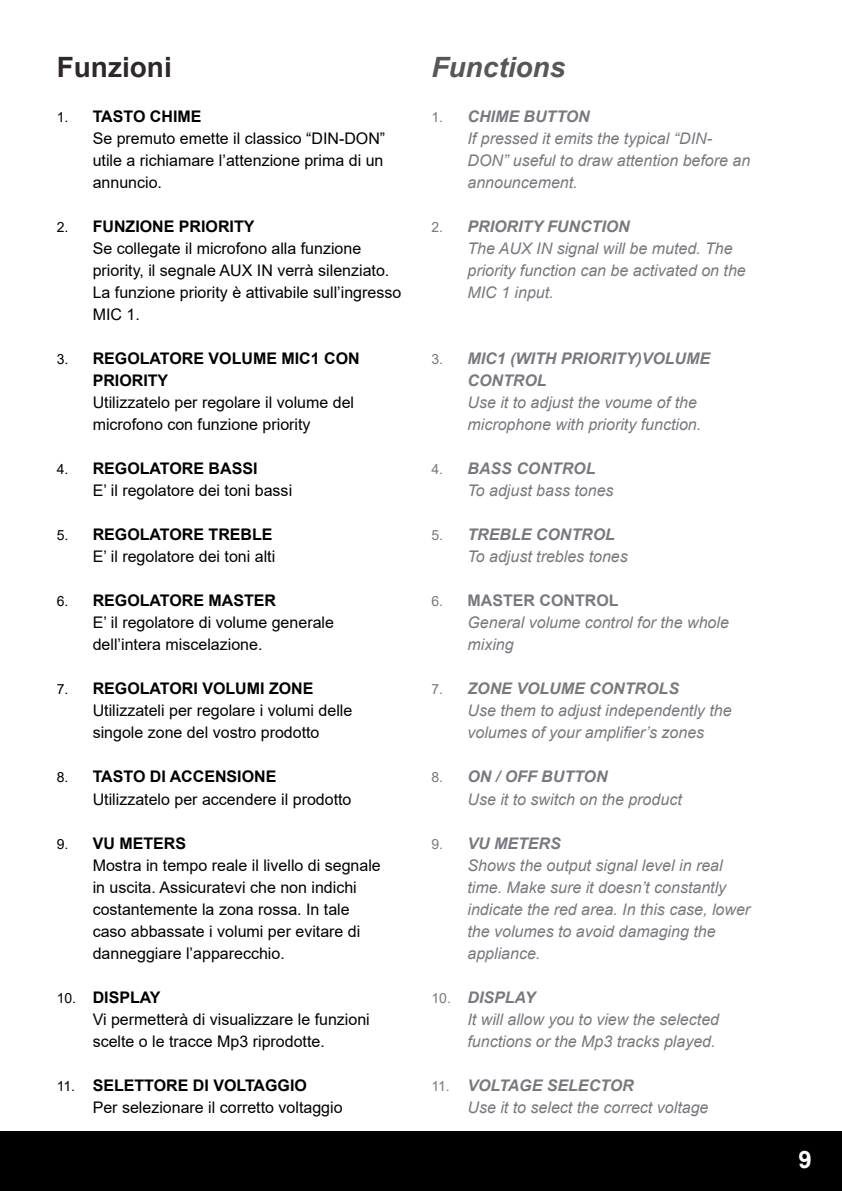
<style>
.page{position:relative;width:842px;height:1191px;background:#fff}
.page>*{position:absolute;margin:0;border:0;box-sizing:border-box;transform-origin:0 0}
.t1{font:italic 700 28px "Arial";color:#575756}
.t2{font:700 28px "Arial";color:#2e272c}
.t3{font:700 24px "Arial";color:#fff}
.t4{font:16px/22px "Arial";color:#000}
.t5{font:italic 16px/22px "Arial";color:#78787f}
.t6{font:700 16px/22px "Arial";color:#000}
.t7{font:italic 700 16px/22px "Arial";color:#78787f}
.s1{font-size:14px}
.s2{font-weight:700}
.s3{font-weight:400;font-size:14px}
.s4{font-style:normal;font-size:14px}
.s5{font-weight:400;font-style:normal;font-size:14px}
.s6{font-weight:700;font-style:normal}
</style>
<div class="page">
<div style="left:0;top:1131px;width:842px;height:60px;background:#000"></div>
<h1 class="t2" style="left:57px;top:48px;width:117px">Funzioni</h1>
<h1 class="t1" style="left:431px;top:49px;width:135px">Functions</h1>
<p class="t4" style="left:93px;top:105px;width:294px;text-indent:-36px"><span class="s1">1.</span> <span class="s2">TASTO CHIME<br></span>Se premuto emette il classico “DIN-DON” utile a richiamare l’attenzione prima di un annuncio.</p>
<p class="t4" style="left:93px;top:215px;width:310px;text-indent:-36px"><span class="s1">2.</span> <span class="s2">FUNZIONE PRIORITY<br></span>Se collegate il microfono alla funzione priority, il segnale AUX IN verrà silenziato.<br>La funzione priority è attivabile sull’ingresso<br>MIC 1.</p>
<p class="t6" style="left:93px;top:348px;width:268px;text-indent:-36px"><span class="s3">3.</span> REGOLATORE VOLUME MIC1 CON<br>PRIORITY</p>
<p class="t4" style="left:93px;top:391px;width:263px">Utilizzatelo per regolare il volume del microfono con funzione priority</p>
<p class="t4" style="left:93px;top:457px;width:201px;text-indent:-36px"><span class="s1">4.</span> <span class="s2">REGOLATORE BASSI<br></span>E’ il regolatore dei toni bassi</p>
<p class="t4" style="left:57px;top:523px;width:220px;text-align:right"><span class="s1">5.</span> <span class="s2">REGOLATORE TREBLE<br></span>E’ il regolatore dei toni alti</p>
<p class="t4" style="left:93px;top:589px;width:243px;text-indent:-36px"><span class="s1">6.</span> <span class="s2">REGOLATORE MASTER<br></span>E’ il regolatore di volume generale dell’intera miscelazione.</p>
<p class="t4" style="left:93px;top:677px;width:261px;text-indent:-36px"><span class="s1">7.</span> <span class="s2">REGOLATORI VOLUMI ZONE<br></span>Utilizzateli per regolare i volumi delle singole zone del vostro prodotto</p>
<p class="t4" style="left:93px;top:765px;width:260px;text-indent:-36px"><span class="s1">8.</span> <span class="s2">TASTO DI ACCENSIONE<br></span>Utilizzatelo per accendere il prodotto</p>
<p class="t4" style="left:93px;top:831px;width:290px;text-indent:-36px"><span class="s1">9.</span> <span class="s2">VU METERS<br></span>Mostra in tempo reale il livello di segnale in uscita. Assicuratevi che non indichi costantemente la zona rossa. In tale caso abbassate i volumi per evitare di danneggiare l’apparecchio.</p>
<p class="t4" style="left:93px;top:985px;width:279px;text-indent:-36px"><span class="s1">10.</span> <span class="s2">DISPLAY<br></span>Vi permetterà di visualizzare le funzioni scelte o le tracce Mp3 riprodotte.</p>
<p class="t4" style="left:93px;top:1073px;width:251px;text-indent:-36px"><span class="s1">11.</span> <span class="s2">SELETTORE DI VOLTAGGIO<br></span>Per selezionare il corretto voltaggio</p>
<p class="t5" style="left:467px;top:106px;width:284px;text-indent:-36px"><span class="s4">1.</span> <span class="s2">CHIME BUTTON<br></span>If pressed it emits the typical “DIN-<br>DON” useful to draw attention before an announcement.</p>
<p class="t5" style="left:467px;top:216px;width:280px;text-indent:-36px"><span class="s4">2.</span> <span class="s2">PRIORITY FUNCTION<br></span>The AUX IN signal will be muted. The priority function can be activated on the<br>MIC 1 input.</p>
<p class="t7" style="left:467px;top:348px;width:244px;text-indent:-36px"><span class="s5">3.</span> MIC1 (WITH PRIORITY)VOLUME<br>CONTROL</p>
<p class="t5" style="left:467px;top:392px;width:235px">Use it to adjust the voume of the microphone with priority function.</p>
<p class="t5" style="left:467px;top:458px;width:148px;text-indent:-36px"><span class="s4">4.</span> <span class="s2">BASS CONTROL<br></span>To adjust bass tones</p>
<p class="t5" style="left:467px;top:524px;width:162px;text-indent:-36px"><span class="s4">5.</span> <span class="s2">TREBLE CONTROL<br></span>To adjust trebles tones</p>
<p class="t5" style="left:467px;top:590px;width:263px;text-indent:-36px"><span class="s4">6.</span> <span class="s6">MASTER CONTROL<br></span>General volume control for the whole mixing</p>
<p class="t5" style="left:467px;top:678px;width:266px;text-indent:-36px"><span class="s4">7.</span> <span class="s2">ZONE VOLUME CONTROLS<br></span>Use them to adjust independently the volumes of your amplifier’s zones</p>
<p class="t5" style="left:467px;top:766px;width:216px;text-indent:-36px"><span class="s4">8.</span> <span class="s2">ON / OFF BUTTON<br></span>Use it to switch on the product</p>
<p class="t5" style="left:467px;top:832px;width:284px;text-indent:-36px"><span class="s4">9.</span> <span class="s2">VU METERS<br></span>Shows the output signal level in real time. Make sure it doesn’t constantly indicate the red area. In this case, lower the volumes to avoid damaging the appliance.</p>
<p class="t5" style="left:467px;top:986px;width:253px;text-indent:-36px"><span class="s4">10.</span> <span class="s2">DISPLAY<br></span>It will allow you to view the selected functions or the Mp3 tracks played.</p>
<p class="t5" style="left:467px;top:1074px;width:242px;text-indent:-36px"><span class="s4">11.</span> <span class="s2">VOLTAGE SELECTOR<br></span>Use it to select the correct voltage</p>
<h2 class="t3" style="left:799px;top:1143px;width:15px">9</h2>
</div>
